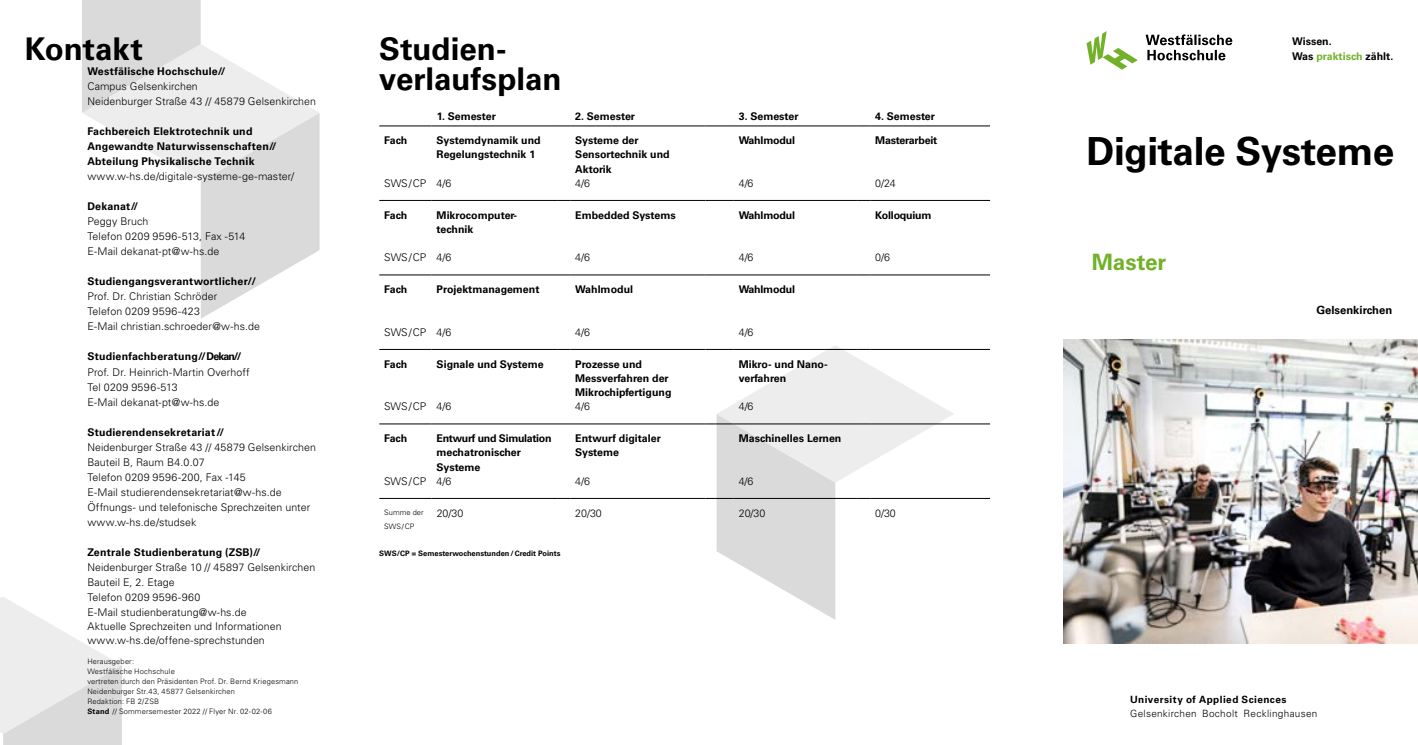
<style>
.page{position:relative;width:1418px;height:745px;background:#fff}
.page>*{position:absolute;margin:0;border:0;box-sizing:border-box;transform-origin:0 0}
.t1{font:700 38.75px "Univers LT Std";letter-spacing:-.015em;color:#000}
.t2{font:700 31.25px/30px "Univers LT Std";color:#000}
.t3{font:700 22.5px "Univers LT Std";letter-spacing:-.005em;color:#72b129}
.t4{font:700 11.25px "Univers LT Std";color:#000}
.t5{font:300 10.62px/15px "Univers LT Std";letter-spacing:.005em;color:#000}
.t6{font:700 10.62px/14.1px "Univers LT Std";color:#000}
.t7{font:700 10.62px/15px "Univers LT Std";letter-spacing:.02em;color:#000}
.t8{font:700 10.62px/14.1px "Univers LT Std";letter-spacing:-.02em;color:#000}
.t9{font:300 10px "Univers LT Std";letter-spacing:.03em;color:#000}
.t10{font:700 10px "Univers LT Std";letter-spacing:.045em;color:#000}
.t11{font:300 7.5px/10px "Univers LT Std";letter-spacing:.02em;color:#000}
.t12{font:700 7.5px "Univers LT Std";color:#000}
.t13{font:300 7.5px/14.1px "Univers LT Std";color:#000}
.s1{font-weight:700}
.s2{color:#72b129}
</style>
<div class="page">
<svg style="left:82px;top:0;width:237px;height:318px"></svg>
<svg style="left:0;top:597px;width:122px;height:147px"></svg>
<hr style="left:379px;top:126px;width:52px;height:1px;background:#000">
<hr style="left:431px;top:126px;width:127px;height:1px;background:#000">
<svg style="left:558px;top:126px;width:12px;height:1px"></svg>
<hr style="left:570px;top:126px;width:135px;height:1px;background:#000">
<svg style="left:705px;top:126px;width:28px;height:1px"></svg>
<hr style="left:733px;top:126px;width:124px;height:1px;background:#000">
<svg style="left:857px;top:126px;width:13px;height:1px"></svg>
<hr style="left:870px;top:126px;width:120px;height:1px;background:#000">
<hr style="left:379px;top:200px;width:52px;height:1px;background:#000">
<hr style="left:431px;top:200px;width:127px;height:1px;background:#000">
<svg style="left:558px;top:200px;width:12px;height:1px"></svg>
<hr style="left:570px;top:200px;width:135px;height:1px;background:#000">
<svg style="left:705px;top:200px;width:28px;height:1px"></svg>
<hr style="left:733px;top:200px;width:124px;height:1px;background:#000">
<hr style="left:379px;top:274px;width:52px;height:1px;background:#000">
<hr style="left:431px;top:274px;width:127px;height:1px;background:#000">
<svg style="left:558px;top:274px;width:12px;height:1px"></svg>
<hr style="left:570px;top:274px;width:135px;height:1px;background:#000">
<svg style="left:705px;top:274px;width:28px;height:1px"></svg>
<hr style="left:379px;top:349px;width:52px;height:1px;background:#000">
<hr style="left:431px;top:349px;width:127px;height:1px;background:#000">
<svg style="left:558px;top:349px;width:12px;height:1px"></svg>
<hr style="left:570px;top:349px;width:135px;height:1px;background:#000">
<hr style="left:379px;top:423px;width:52px;height:1px;background:#000">
<hr style="left:431px;top:423px;width:127px;height:1px;background:#000">
<svg style="left:558px;top:423px;width:12px;height:1px"></svg>
<hr style="left:379px;top:498px;width:52px;height:1px;background:#000">
<hr style="left:431px;top:498px;width:127px;height:1px;background:#000">
<svg style="left:558px;top:498px;width:12px;height:1px"></svg>
<hr style="left:570px;top:423px;width:135px;height:1px;background:#000">
<hr style="left:570px;top:498px;width:135px;height:1px;background:#000">
<hr style="left:870px;top:498px;width:120px;height:1px;background:#000">
<svg style="left:857px;top:200px;width:13px;height:1px"></svg>
<hr style="left:870px;top:200px;width:120px;height:1px;background:#000">
<svg style="left:857px;top:274px;width:13px;height:1px"></svg>
<hr style="left:870px;top:274px;width:120px;height:1px;background:#000">
<hr style="left:870px;top:349px;width:120px;height:1px;background:#000">
<svg style="left:705px;top:345px;width:249px;height:274px"></svg>
<hr style="left:870px;top:423px;width:120px;height:1px;background:#000">
<hr style="left:733px;top:274px;width:124px;height:1px;background:#000">
<hr style="left:733px;top:349px;width:124px;height:1px;background:#000">
<hr style="left:733px;top:423px;width:124px;height:1px;background:#000">
<hr style="left:733px;top:498px;width:124px;height:1px;background:#000">
<img style="left:1063px;top:339px;width:354px;height:303px">
<svg style="left:1145px;top:34px;width:87px;height:26px"></svg>
<svg style="left:1086px;top:31px;width:51px;height:39px"></svg>
<h2 class="t2" style="left:25px;top:34px;width:120px">Kontakt</h2>
<p class="t7" style="left:87px;top:64px;width:140px">Westfälische Hochschule//</p>
<p class="t5" style="left:87px;top:79px;width:230px">Campus Gelsenkirchen<br>Neidenburger Straße 43 // 45879 Gelsenkirchen</p>
<p class="t7" style="left:87px;top:124px;width:191px">Fachbereich Elektrotechnik und<br>Angewandte Naturwissenschaften//<br>Abteilung Physikalische Technik</p>
<p class="t5" style="left:87px;top:169px;width:208px">www.w-hs.de/digitale-systeme-ge-master/</p>
<p class="t6" style="left:87px;top:199px;width:52px">Dekanat//</p>
<p class="t5" style="left:87px;top:214px;width:159px">Peggy Bruch<br>Telefon 0209 9596-513, Fax -514<br>E-Mail dekanat-pt@w-hs.de</p>
<p class="t7" style="left:87px;top:274px;width:170px">Studiengangsverantwortlicher//</p>
<p class="t5" style="left:87px;top:289px;width:174px">Prof. Dr. Christian Schröder<br>Telefon 0209 9596-423<br>E-Mail christian.schroeder@w-hs.de</p>
<p class="t7" style="left:87px;top:349px;width:156px">Studienfachberatung// Dekan//</p>
<p class="t5" style="left:87px;top:364px;width:164px">Prof. Dr. Heinrich-Martin Overhoff<br>Tel 0209 9596-513<br>E-Mail dekanat-pt@w-hs.de</p>
<p class="t7" style="left:87px;top:424px;width:138px">Studierendensekretariat//</p>
<p class="t5" style="left:87px;top:439px;width:230px">Neidenburger Straße 43 // 45879 Gelsenkirchen Bauteil B, Raum B4.0.07<br>Telefon 0209 9596-200, Fax -145<br>E-Mail studierendensekretariat@w-hs.de Öffnungs- und telefonische Sprechzeiten unter www.w-hs.de/studsek</p>
<p class="t7" style="left:87px;top:544px;width:175px">Zentrale Studienberatung (ZSB)//</p>
<p class="t5" style="left:87px;top:559px;width:229px;line-height:14.6px">Neidenburger Straße 10 // 45897 Gelsenkirchen Bauteil E, 2. Etage<br>Telefon 0209 9596-960<br>E-Mail studienberatung@w-hs.de<br>Aktuelle Sprechzeiten und Informationen www.w-hs.de/offene-sprechstunden</p>
<p class="t11" style="left:87px;top:656px;width:212px">Herausgeber:<br>Westfälische Hochschule<br>vertreten durch den Präsidenten Prof. Dr. Bernd Kriegesmann Neidenburger Str.43, 45877 Gelsenkirchen<br>Redaktion: FB 2/ZSB<br><span class="s1">Stand</span> // Sommersemester 2022 // Flyer Nr. 02-02-06</p>
<h2 class="t2" style="left:379px;top:34px;width:184px">Studien&shy;verlaufsplan</h2>
<p class="t6" style="left:384px;top:133px;width:24px">Fach</p>
<p class="t5" style="left:384px;top:175px;width:44px">SWS/CP</p>
<p class="t6" style="left:384px;top:208px;width:24px">Fach</p>
<p class="t5" style="left:384px;top:250px;width:44px">SWS/CP</p>
<p class="t6" style="left:384px;top:282px;width:24px">Fach</p>
<p class="t5" style="left:384px;top:324px;width:44px">SWS/CP</p>
<p class="t6" style="left:384px;top:357px;width:24px">Fach</p>
<p class="t5" style="left:384px;top:399px;width:44px">SWS/CP</p>
<p class="t6" style="left:384px;top:431px;width:24px">Fach</p>
<p class="t5" style="left:384px;top:473px;width:44px">SWS/CP</p>
<p class="t6" style="left:436px;top:109px;width:61px">1. Semester</p>
<p class="t6" style="left:575px;top:109px;width:61px">2. Semester</p>
<p class="t6" style="left:738px;top:109px;width:61px">3. Semester</p>
<p class="t6" style="left:875px;top:109px;width:61px">4. Semester</p>
<p class="t6" style="left:436px;top:133px;width:106px">Systemdynamik und<br>Regelungstechnik 1</p>
<p class="t5" style="left:436px;top:175px;width:16px">4/6</p>
<p class="t6" style="left:436px;top:208px;width:82px">Mikrocomputer&shy;technik</p>
<p class="t5" style="left:436px;top:250px;width:16px">4/6</p>
<p class="t6" style="left:436px;top:282px;width:104px">Projektmanagement</p>
<p class="t5" style="left:436px;top:324px;width:16px">4/6</p>
<p class="t6" style="left:436px;top:357px;width:109px">Signale und Systeme</p>
<p class="t5" style="left:436px;top:399px;width:16px">4/6</p>
<p class="t8" style="left:436px;top:431px;width:116px">Entwurf und Simulation mechatronischer<br>Systeme</p>
<p class="t5" style="left:436px;top:473px;width:16px">4/6</p>
<p class="t6" style="left:575px;top:133px;width:96px">Systeme der<br>Sensortechnik und<br>Aktorik</p>
<p class="t5" style="left:575px;top:175px;width:16px">4/6</p>
<p class="t6" style="left:575px;top:208px;width:102px">Embedded Systems</p>
<p class="t5" style="left:575px;top:250px;width:16px">4/6</p>
<p class="t6" style="left:575px;top:282px;width:59px">Wahlmodul</p>
<p class="t5" style="left:575px;top:324px;width:16px">4/6</p>
<p class="t6" style="left:575px;top:357px;width:98px">Prozesse und<br>Messverfahren der<br>Mikrochipfertigung</p>
<p class="t5" style="left:575px;top:399px;width:16px">4/6</p>
<p class="t6" style="left:575px;top:431px;width:87px">Entwurf digitaler<br>Systeme</p>
<p class="t5" style="left:575px;top:473px;width:16px">4/6</p>
<p class="t8" style="left:738px;top:133px;width:58px">Wahlmodul</p>
<p class="t5" style="left:738px;top:175px;width:16px">4/6</p>
<p class="t8" style="left:738px;top:208px;width:58px">Wahlmodul</p>
<p class="t5" style="left:738px;top:250px;width:16px">4/6</p>
<p class="t8" style="left:738px;top:282px;width:58px">Wahlmodul</p>
<p class="t5" style="left:738px;top:324px;width:16px">4/6</p>
<p class="t6" style="left:738px;top:357px;width:90px">Mikro- und Nano&shy;verfahren</p>
<p class="t5" style="left:738px;top:399px;width:16px">4/6</p>
<p class="t6" style="left:738px;top:431px;width:104px">Maschinelles Lernen</p>
<p class="t5" style="left:738px;top:473px;width:16px">4/6</p>
<p class="t8" style="left:875px;top:133px;width:64px">Masterarbeit</p>
<p class="t5" style="left:875px;top:175px;width:22px">0/24</p>
<p class="t8" style="left:875px;top:208px;width:58px">Kolloquium</p>
<p class="t5" style="left:875px;top:250px;width:16px">0/6</p>
<p class="t13" style="left:384px;top:504px;width:41px">Summe der<br>SWS/CP</p>
<p class="t5" style="left:436px;top:505px;width:28px">20/30</p>
<p class="t5" style="left:575px;top:505px;width:28px">20/30</p>
<p class="t5" style="left:738px;top:505px;width:28px">20/30</p>
<p class="t5" style="left:875px;top:505px;width:22px">0/30</p>
<p class="t12" style="left:379px;top:548px;width:183px">SWS/CP = Semesterwochenstunden/Credit Points</p>
<p class="t6" style="left:1292px;top:34px;width:103px;line-height:15px">Wissen.<br>Was <span class="s2">praktisch</span> zählt.</p>
<h1 class="t1" style="left:1086px;top:129px;width:309px">Digitale Systeme</h1>
<h3 class="t3" style="left:1091px;top:249px;width:76px">Master</h3>
<p class="t4" style="left:1316px;top:303px;width:77px">Gelsenkirchen</p>
<p class="t10" style="left:1130px;top:693px;width:158px">University of Applied Sciences</p>
<p class="t9" style="left:1130px;top:706px;width:189px">Gelsenkirchen Bocholt Recklinghausen</p>
</div>
